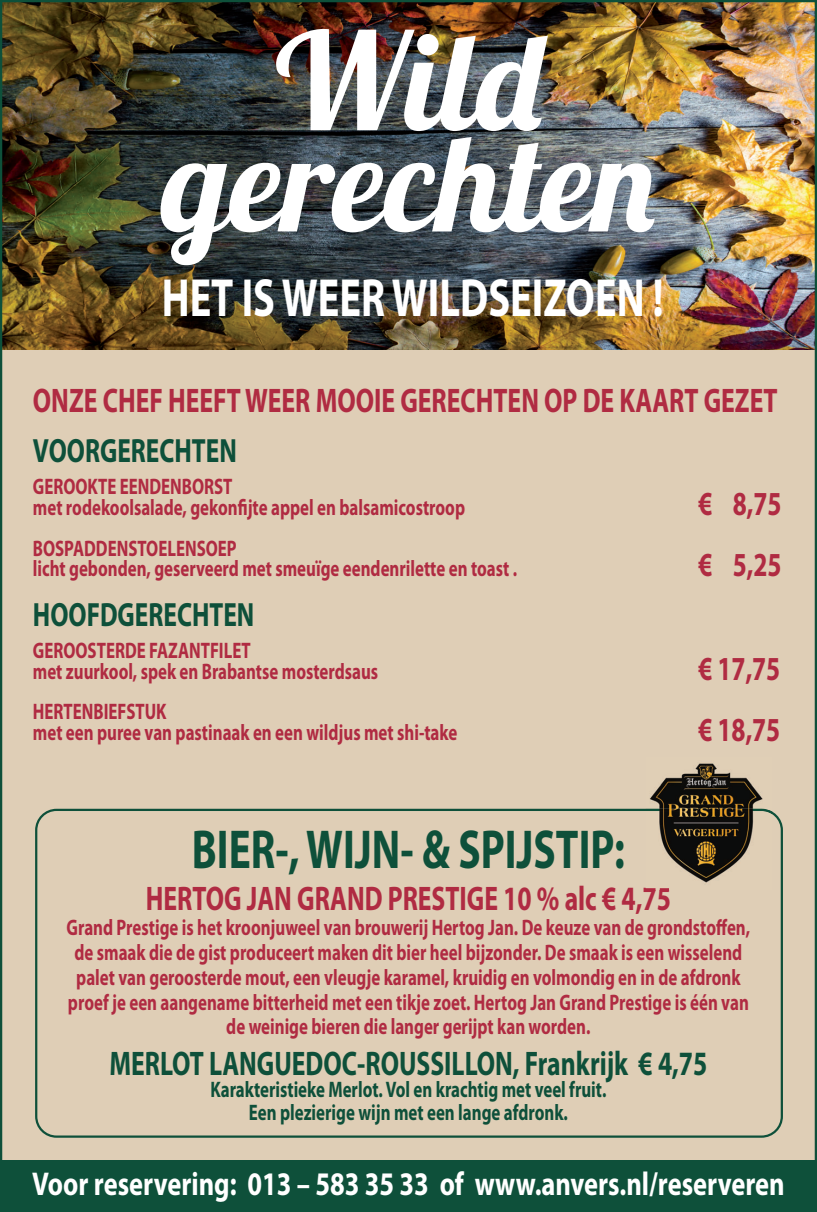
<style>
.page{position:relative;width:817px;height:1212px;background:#fff}
.page>*{position:absolute;margin:0;border:0;box-sizing:border-box;transform-origin:0 0}
.t1{font:135px/101.2px "Lobster 1.4";color:#fff;text-align:center}
.t2{font:700 55.12px "Myriad Pro";color:#0e503a;scale:.75 1}
.t3{font:700 54px "Myriad Pro";color:#fff;scale:.75 1}
.t4{font:700 34.2px "Myriad Pro";color:#b02b42;scale:.75 1}
.t5{font:700 34.2px "Myriad Pro";color:#0e503a;scale:.75 1}
.t6{font:700 33.75px "Myriad Pro";color:#0e503a;scale:.75 1}
.t7{font:700 33.75px/61.9px "Myriad Pro";color:#b02b42;scale:.75 1}
.t8{font:700 33.07px "Myriad Pro";color:#fff;scale:.8 1}
.t9{font:700 22.5px/24.8px "Myriad Pro";color:#b02b42;scale:.75 1}
.t10{font:700 22.5px/22.5px "Myriad Pro";color:#0e503a;text-align:center;scale:.75 1}
</style>
<div class="page">
<div style="left:0;top:334px;width:816px;height:831px;background:#dfceb6"></div>
<img style="left:3px;top:3px;width:810px;height:347px">
<div style="left:0;top:1161px;width:816px;height:51px;background:#0e503a"></div>
<svg style="left:35px;top:809px;width:747px;height:329px"></svg>
<img style="left:645px;top:763px;width:127px;height:127px">
<img style="left:645px;top:809px;width:127px;height:5px">
<h1 class="t1" style="left:162px;top:33px;width:494px">Wild gerechten</h1>
<h3 class="t3" style="left:162px;top:277px;width:670px">HET IS WEER WILDSEIZOEN !</h3>
<h3 class="t4" style="left:33px;top:388px;width:994px">ONZE CHEF HEEFT WEER MOOIE GERECHTEN OP DE KAART GEZET</h3>
<h3 class="t6" style="left:33px;top:438px;width:273px">VOORGERECHTEN</h3>
<p class="t9" style="left:33px;top:478px;width:577px;line-height:20.5px">GEROOKTE EENDENBORST<br>met rodekoolsalade, gekonfijte appel en balsamicostroop</p>
<p class="t9" style="left:33px;top:540px;width:647px;line-height:20.5px">BOSPADDENSTOELENSOEP<br>licht gebonden, geserveerd met smeuïge eendenrilette en toast .</p>
<h3 class="t6" style="left:33px;top:602px;width:297px">HOOFDGERECHTEN</h3>
<p class="t9" style="left:33px;top:642px;width:462px;line-height:20.5px">GEROOSTERDE FAZANTFILET<br>met zuurkool, spek en Brabantse mosterdsaus</p>
<p class="t9" style="left:33px;top:704px;width:567px;line-height:20.5px">HERTENBIEFSTUK<br>met een puree van pastinaak en een wildjus met shi-take</p>
<h3 class="t7" style="left:698px;top:475px;width:112px">€ 8,75 € 5,25</h3>
<h3 class="t7" style="left:698px;top:641px;width:111px;line-height:61px">€ 17,75 € 18,75</h3>
<h2 class="t2" style="left:192px;top:829px;width:578px">BIER-, WIJN- &amp; SPIJSTIP:</h2>
<h3 class="t4" style="left:146px;top:886px;width:701px">HERTOG JAN GRAND PRESTIGE 10 % alc € 4,75</h3>
<p class="t9" style="left:67px;top:917px;width:912px;text-align:center">Grand Prestige is het kroonjuweel van brouwerij Hertog Jan. De keuze van de grondstoffen, de smaak die de gist produceert maken dit bier heel bijzonder. De smaak is een wisselend palet van geroosterde mout, een vleugje karamel, kruidig en volmondig en in de afdronk proef je een aangename bitterheid met een tikje zoet. Hertog Jan Grand Prestige is één van de weinige bieren die langer gerijpt kan worden.</p>
<h3 class="t5" style="left:109px;top:1050px;width:798px">MERLOT LANGUEDOC-ROUSSILLON, Frankrijk € 4,75</h3>
<p class="t10" style="left:210px;top:1080px;width:529px">Karakteristieke Merlot. Vol en krachtig met veel fruit.<br>Een plezierige wijn met een lange afdronk.</p>
<h3 class="t8" style="left:32px;top:1171px;width:941px">Voor reservering: 013 – 583 35 33 of www.anvers.nl/reserveren</h3>
</div>
